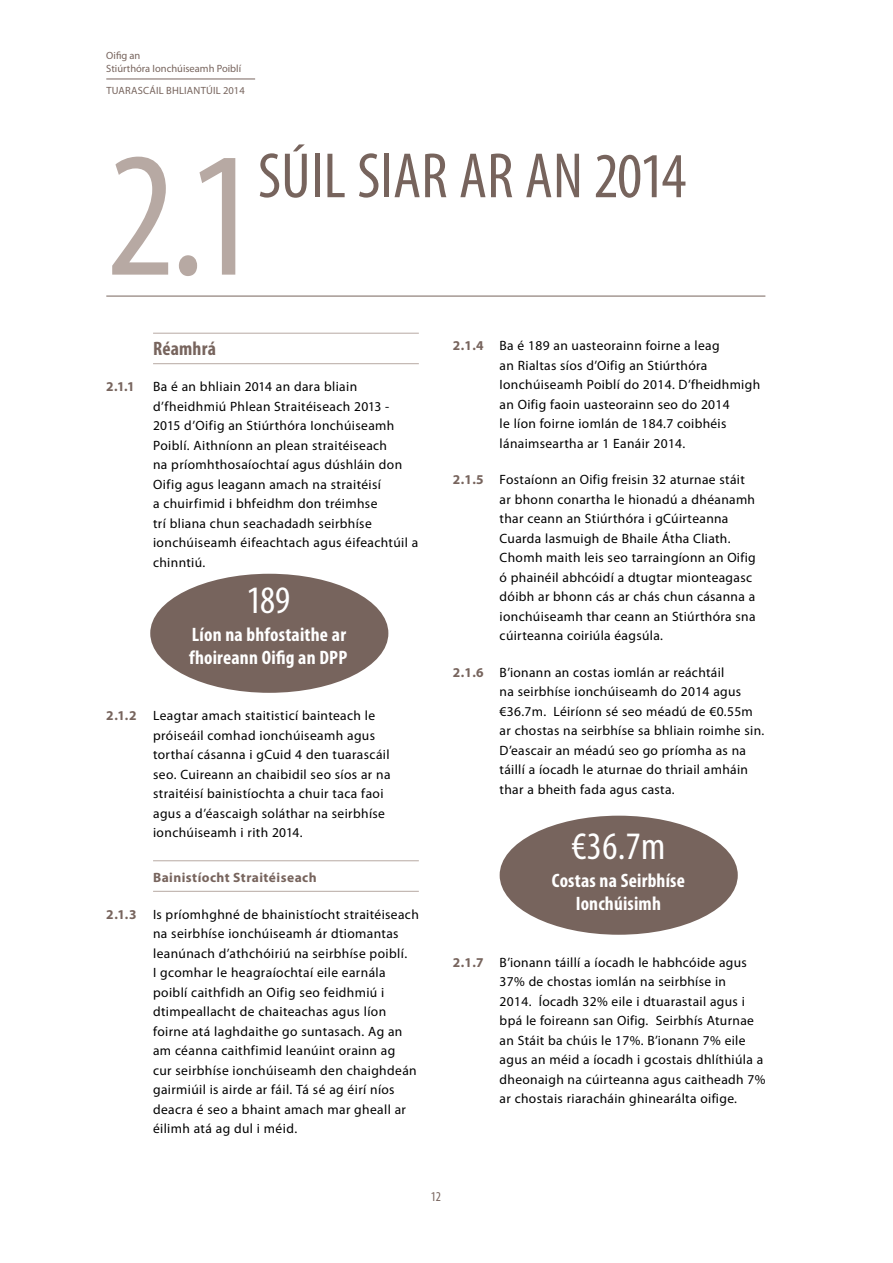
<style>
.page{position:relative;width:893px;height:1263px;background:#fff}
.page>*{position:absolute;margin:0;border:0;box-sizing:border-box;transform-origin:0 0}
.t1{font:condensed 179.4px "Myriad Pro";color:#b7a9a3}
.t2{font:condensed 64.5px "Myriad Pro";color:#77645d}
.t3{font:condensed 39px "Myriad Pro";letter-spacing:.005em;color:#fff}
.t4{font:700 condensed 19.5px/23.4px "Myriad Pro";letter-spacing:.01em;color:#fff}
.t5{font:700 condensed 19.5px "Myriad Pro";letter-spacing:.01em;color:#77645d}
.t6{font:13.5px/19.5px "Myriad Pro";letter-spacing:.025em;color:#000}
.t7{font:700 13.5px "Myriad Pro";letter-spacing:.03em;color:#77645d}
.t8{font:condensed 13.5px "Myriad Pro";color:#77645d}
.t9{font:10.5px/13.5px "Myriad Pro";color:#77645d}
.t10{font:10.5px "Myriad Pro";letter-spacing:.02em;color:#77645d}
.s1{font-weight:700;color:#77645d}
</style>
<div class="page">
<hr style="left:106px;top:79px;width:149px;height:1px;background:#77645d">
<hr style="left:106px;top:296px;width:659px;height:1px;background:#77645d">
<hr style="left:153px;top:333px;width:266px;height:1px;background:#b7a9a3">
<hr style="left:153px;top:363px;width:266px;height:1px;background:#b7a9a3">
<hr style="left:153px;top:860px;width:266px;height:1px;background:#b7a9a3">
<hr style="left:153px;top:891px;width:266px;height:1px;background:#b7a9a3">
<div style="left:150px;top:574px;width:238px;height:119px;background:#77645d;border-radius:50%"></div>
<div style="left:500px;top:816px;width:238px;height:119px;background:#77645d;border-radius:50%"></div>
<p class="t9" style="left:106px;top:48px;width:136px">Oifig an<br>Stiúrthóra Ionchúiseamh Poiblí</p>
<p class="t10" style="left:106px;top:84px;width:140px">TUARASCÁIL BHLIANTÚIL 2014</p>
<h1 class="t1" style="left:106px;top:107px;width:152px">2.1</h1>
<h2 class="t2" style="left:258px;top:137px;width:430px">SÚIL SIAR AR AN 2014</h2>
<h3 class="t5" style="left:153px;top:336px;width:64px">Réamhrá</h3>
<p class="t7" style="left:106px;top:378px;width:30px">2.1.1</p>
<p class="t6" style="left:153px;top:377px;width:267px">Ba é an bhliain 2014 an dara bliain d’fheidhmiú Phlean Straitéiseach 2013 - 2015 d’Oifig an Stiúrthóra Ionchúiseamh Poiblí. Aithníonn an plean straitéiseach<br>na príomhthosaíochtaí agus dúshláin don Oifig agus leagann amach na straitéisí<br>a chuirfimid i bhfeidhm don tréimhse<br>trí bliana chun seachadadh seirbhíse ionchúiseamh éifeachtach agus éifeachtúil a chinntiú.</p>
<h3 class="t3" style="left:246px;top:576px;width:45px">189</h3>
<h3 class="t4" style="left:189px;top:622px;width:159px">Líon na bhfostaithe ar fhoireann Oifig an DPP</h3>
<p class="t6" style="left:153px;top:706px;width:239px;text-indent:-47px"><span class="s1">2.1.2</span> Leagtar amach staitisticí bainteach le próiseáil comhad ionchúiseamh agus torthaí cásanna i gCuid 4 den tuarascáil seo. Cuireann an chaibidil seo síos ar na straitéisí bainistíochta a chuir taca faoi agus a d’éascaigh soláthar na seirbhíse ionchúiseamh i rith 2014.</p>
<p class="t7" style="left:153px;top:869px;width:165px">Bainistíocht Straitéiseach</p>
<p class="t6" style="left:153px;top:904px;width:267px;text-indent:-47px"><span class="s1">2.1.3</span> Is príomhghné de bhainistíocht straitéiseach na seirbhíse ionchúiseamh ár dtiomantas leanúnach d’athchóiriú na seirbhíse poiblí.<br>I gcomhar le heagraíochtaí eile earnála poiblí caithfidh an Oifig seo feidhmiú i dtimpeallacht de chaiteachas agus líon foirne atá laghdaithe go suntasach. Ag an am céanna caithfimid leanúint orainn ag<br>cur seirbhíse ionchúiseamh den chaighdeán gairmiúil is airde ar fáil. Tá sé ag éirí níos deacra é seo a bhaint amach mar gheall ar éilimh atá ag dul i méid.</p>
<p class="t6" style="left:500px;top:336px;width:262px;text-indent:-47px"><span class="s1">2.1.4</span> Ba é 189 an uasteorainn foirne a leag<br>an Rialtas síos d’Oifig an Stiúrthóra Ionchúiseamh Poiblí do 2014. D’fheidhmigh an Oifig faoin uasteorainn seo do 2014<br>le líon foirne iomlán de 184.7 coibhéis lánaimseartha ar 1 Eanáir 2014.</p>
<p class="t6" style="left:500px;top:470px;width:258px;text-indent:-47px"><span class="s1">2.1.5</span> Fostaíonn an Oifig freisin 32 aturnae stáit ar bhonn conartha le hionadú a dhéanamh thar ceann an Stiúrthóra i gCúirteanna Cuarda lasmuigh de Bhaile Átha Cliath.<br>Chomh maith leis seo tarraingíonn an Oifig ó phainéil abhcóidí a dtugtar mionteagasc dóibh ar bhonn cás ar chás chun cásanna a ionchúiseamh thar ceann an Stiúrthóra sna cúirteanna coiriúla éagsúla.</p>
<p class="t6" style="left:500px;top:662px;width:266px;text-indent:-47px"><span class="s1">2.1.6</span> B’ionann an costas iomlán ar reáchtáil<br>na seirbhíse ionchúiseamh do 2014 agus €36.7m. Léiríonn sé seo méadú de €0.55m ar chostas na seirbhíse sa bhliain roimhe sin.<br>D’eascair an méadú seo go príomha as na táillí a íocadh le aturnae do thriail amháin thar a bheith fada agus casta.</p>
<h3 class="t3" style="left:571px;top:823px;width:95px">€36.7m</h3>
<h3 class="t4" style="left:552px;top:868px;width:135px;text-align:center">Costas na Seirbhíse<br>Ionchúisimh</h3>
<p class="t6" style="left:500px;top:952px;width:267px;text-indent:-47px"><span class="s1">2.1.7</span> B’ionann táillí a íocadh le habhcóide agus 37% de chostas iomlán na seirbhíse in<br>2014. Íocadh 32% eile i dtuarastail agus i bpá le foireann san Oifig. Seirbhís Aturnae an Stáit ba chúis le 17%. B’ionann 7% eile agus an méid a íocadh i gcostais dhlíthiúla a dheonaigh na cúirteanna agus caitheadh 7% ar chostais riaracháin ghinearálta oifige.</p>
<p class="t8" style="left:431px;top:1188px;width:12px">12</p>
</div>
